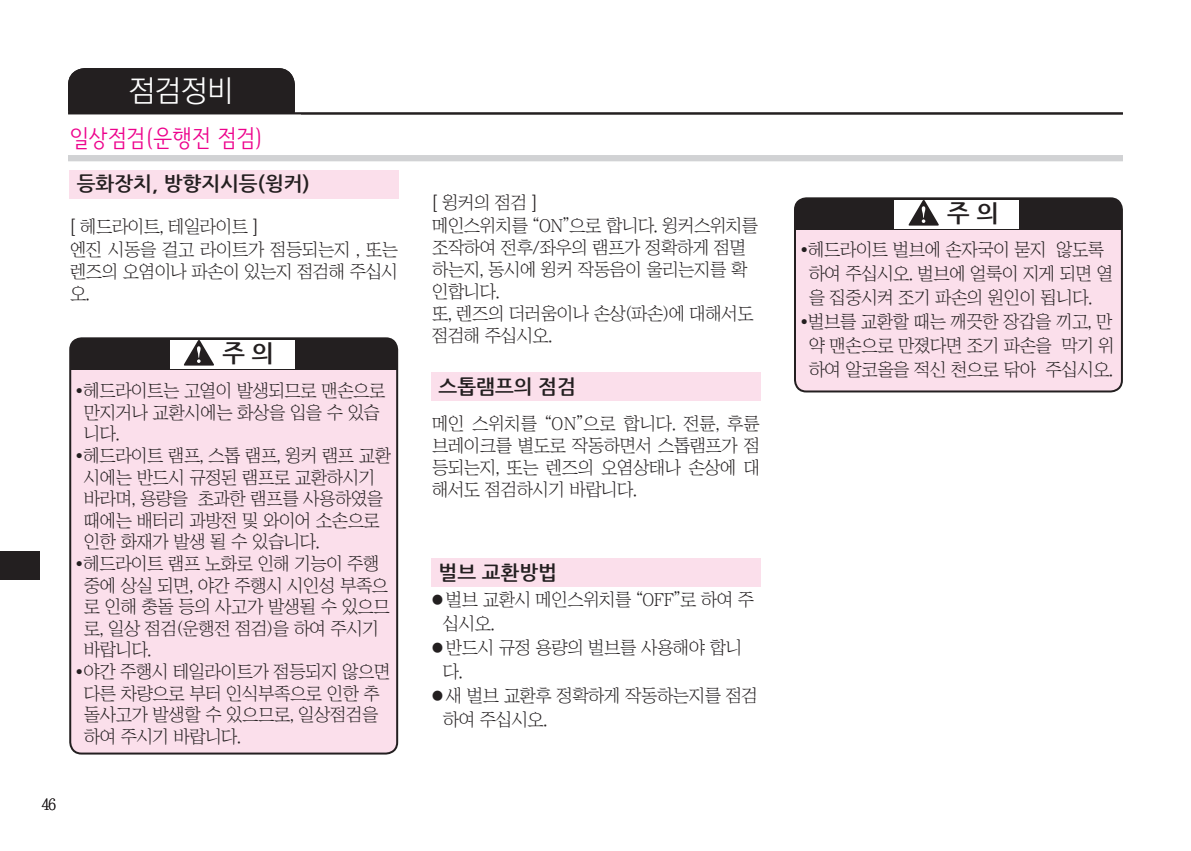
<style>
.page{position:relative;width:1191px;height:851px;background:#fff}
.page>*{position:absolute;margin:0;border:0;box-sizing:border-box;transform-origin:0 0}
.정규{font:300 30px "Ko Pub Dotum";color:#fff}
.정규-2{font:24px "Se N CL";color:#ed028c}
.정규-3{font:700 24px "Nanum Gothic";color:#231f20}
.정규-4{font:700 20px "Nanum Gothic";color:#231f20}
.정규-5{font:18px/21.6px "Chosunilbo NM";letter-spacing:-.025em;color:#231f20}
.중고9_5{font:18px/22px "Chosunilbo NM";letter-spacing:-.025em;color:#231f20}
.정규-6{font:16px "Chosunilbo NM";color:#231f20;scale:.95 1}
.s1{font-family:"Ko Pub Dotum";font-weight:300}
.s2{font-size:12px}
</style>
<div class="page">
<div style="left:0;top:551px;width:40px;height:29px;background:#231f20"></div>
<div style="left:795px;top:198px;width:327px;height:193px;background:#fbdfeb;border-radius:11px"></div>
<div style="left:795px;top:198px;width:327px;height:31px;background:#231f20"></div>
<div style="left:794px;top:197px;width:329px;height:195px;border:2px solid #231f20;border-radius:11px"></div>
<div style="left:894px;top:200px;width:125px;height:28px;background:#fff"></div>
<svg style="left:907px;top:199px;width:32px;height:26px"></svg>
<div style="left:431px;top:558px;width:330px;height:29px;background:#fbdfeb"></div>
<div style="left:69px;top:170px;width:330px;height:28px;background:#fbdfeb"></div>
<div style="left:70px;top:338px;width:327px;height:415px;background:#fbdfeb;border-radius:11px"></div>
<div style="left:70px;top:338px;width:327px;height:31px;background:#231f20"></div>
<div style="left:69px;top:337px;width:329px;height:417px;border:2px solid #231f20;border-radius:11px"></div>
<div style="left:170px;top:340px;width:124px;height:28px;background:#fff"></div>
<svg style="left:183px;top:339px;width:32px;height:26px"></svg>
<div style="left:431px;top:373px;width:330px;height:28px;background:#fbdfeb"></div>
<div style="left:68px;top:68px;width:227px;height:58px;background:#231f20;border-radius:17px"></div>
<div style="left:57px;top:113px;width:243px;height:29px;background:#fff"></div>
<hr style="left:68px;top:112px;width:1055px;height:2px;background:#231f20">
<div style="left:68px;top:155px;width:1055px;height:6px;background:#d1d2d4"></div>
<p class="정규" style="left:129px;top:76px;width:106px">점검정비</p>
<p class="정규-2" style="left:70px;top:127px;width:195px">일상점검(운행전 점검)</p>
<h1 class="정규" style="left:133px;top:76px;width:28px">목</h1>
<h1 class="정규" style="left:203px;top:76px;width:28px">차</h1>
<p class="정규-4" style="left:77px;top:174px;width:234px">등화장치, 방향지시등(윙커)</p>
<p class="중고9_5" style="left:70px;top:215px;width:190px"><span class="s1">[</span> 헤드라이트, 테일라이트 <span class="s1">]</span></p>
<p class="정규-5" style="left:70px;top:238px;width:329px;text-align:justify">엔진 시동을 걸고 라이트가 점등되는지 , 또는 렌즈의 오염이나 파손이 있는지 점검해 주십시 오.</p>
<p class="정규-3" style="left:222px;top:341px;width:53px">주 의</p>
<p class="정규-5" style="left:84px;top:379px;width:303px;text-indent:-9px">•헤드라이트는 고열이 발생되므로 맨손으로 만지거나 교환시에는 화상을 입을 수 있습 니다.</p>
<p class="정규-5" style="left:84px;top:444px;width:309px;text-indent:-9px">•헤드라이트 램프, 스톱 램프, 윙커 램프 교환 시에는 반드시 규정된 램프로 교환하시기 바라며, 용량을 초과한 램프를 사용하였을 때에는 배터리 과방전 및 와이어 소손으로 인한 화재가 발생 될 수 있습니다.</p>
<p class="정규-5" style="left:84px;top:552px;width:307px;text-indent:-9px">•헤드라이트 램프 노화로 인해 기능이 주행 중에 상실 되면, 야간 주행시 시인성 부족으 로 인해 충돌 등의 사고가 발생될 수 있으므 로, 일상 점검(운행전 점검)을 하여 주시기 바랍니다.</p>
<p class="정규-5" style="left:84px;top:660px;width:308px;text-indent:-9px">•야간 주행시 테일라이트가 점등되지 않으면 다른 차량으로 부터 인식부족으로 인한 추 돌사고가 발생할 수 있으므로, 일상점검을 하여 주시기 바랍니다.</p>
<p class="정규-6" style="left:42px;top:796px;width:17px">46</p>
<p class="중고9_5" style="left:432px;top:191px;width:107px"><span class="s1">[</span> 윙커의 점검 <span class="s1">]</span></p>
<p class="중고9_5" style="left:432px;top:214px;width:328px">메인스위치를 “ON”으로 합니다. 윙커스위치를 조작하여 전후/좌우의 램프가 정확하게 점멸 하는지, 동시에 윙커 작동음이 울리는지를 확 인합니다.<br>또, 렌즈의 더러움이나 손상(파손)에 대해서도 점검해 주십시오.</p>
<p class="정규-4" style="left:438px;top:377px;width:139px">스톱램프의 점검</p>
<p class="중고9_5" style="left:432px;top:412px;width:329px;text-align:justify">메인 스위치를 “ON”으로 합니다. 전륜, 후륜 브레이크를 별도로 작동하면서 스톱램프가 점 등되는지, 또는 렌즈의 오염상태나 손상에 대 해서도 점검하시기 바랍니다.</p>
<p class="정규-4" style="left:438px;top:562px;width:120px">벌브 교환방법</p>
<p class="정규-5" style="left:443px;top:587px;width:313px;line-height:24px;text-indent:-11px"><span class="s2">●</span> 벌브 교환시 메인스위치를 “OFF”로 하여 주 십시오.</p>
<p class="정규-5" style="left:443px;top:635px;width:301px;line-height:24px;text-indent:-11px"><span class="s2">●</span> 반드시 규정 용량의 벌브를 사용해야 합니 다.</p>
<p class="정규-5" style="left:443px;top:683px;width:316px;line-height:24px;text-indent:-11px"><span class="s2">●</span> 새 벌브 교환후 정확하게 작동하는지를 점검 하여 주십시오.</p>
<p class="정규-3" style="left:947px;top:202px;width:53px">주 의</p>
<p class="정규-5" style="left:808px;top:237px;width:306px;line-height:24px;text-indent:-9px">•헤드라이트 벌브에 손자국이 묻지 않도록 하여 주십시오. 벌브에 얼룩이 지게 되면 열 을 집중시켜 조기 파손의 원인이 됩니다.</p>
<p class="정규-5" style="left:799px;top:309px;width:316px;line-height:24px;text-align:center">•벌브를 교환할 때는 깨끗한 장갑을 끼고, 만 약 맨손으로 만졌다면 조기 파손을 막기 위 하여 알코올을 적신 천으로 닦아 주십시오.</p>
</div>
